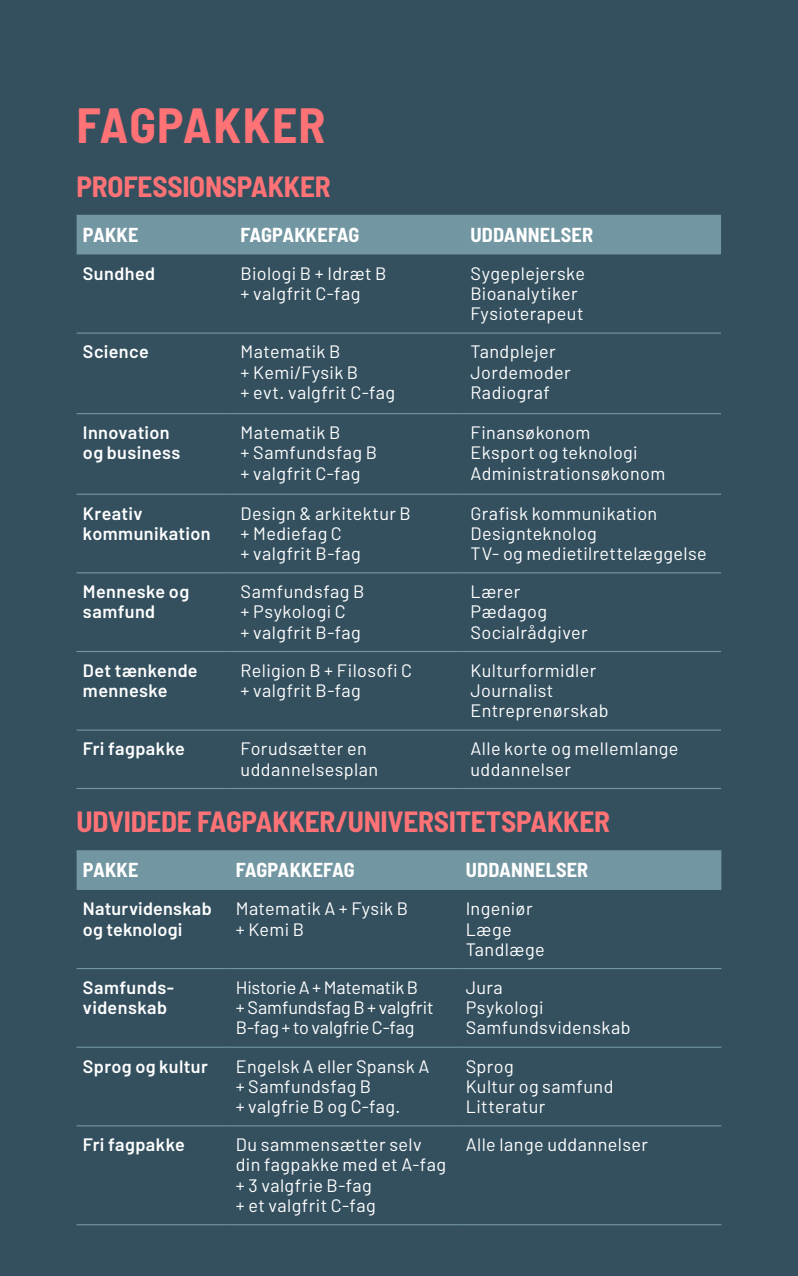
<style>
.page{position:relative;width:798px;height:1276px;background:#fff}
.page>*{position:absolute;margin:0;border:0;box-sizing:border-box;transform-origin:0 0}
.lille_overskrift_2{font:700 semi-condensed 49.5px "Barlow";letter-spacing:.025em;color:#ff7276}
.Fagpakke_overskrift{font:700 semi-condensed 29.25px "Barlow";letter-spacing:-.01em;color:#ff7276}
.Tabel_header{font:700 semi-condensed 20.25px "Barlow";letter-spacing:.01em;color:#fff}
.Tabel_-_brød{font:18px/20.2px "Barlow";letter-spacing:.02em;color:#fff}
.Tabel_brød__fed{font:600 18px/20.2px "Barlow";letter-spacing:.02em;color:#fff}
.Tabel_-_brød-2{font:18px/20.2px "Barlow";letter-spacing:-.01em;color:#fff}
</style>
<div class="page">
<div style="left:0;top:0;width:797px;height:1276px;background:#34505f"></div>
<div style="left:77px;top:215px;width:643px;height:39px;background:#7397a2"></div>
<hr style="left:77px;top:332px;width:152px;height:2px;background:#7397a2">
<hr style="left:229px;top:332px;width:230px;height:2px;background:#7397a2">
<hr style="left:459px;top:332px;width:261px;height:2px;background:#7397a2">
<hr style="left:77px;top:413px;width:152px;height:1px;background:#7397a2">
<hr style="left:229px;top:413px;width:230px;height:1px;background:#7397a2">
<hr style="left:459px;top:413px;width:261px;height:1px;background:#7397a2">
<hr style="left:77px;top:493px;width:152px;height:2px;background:#7397a2">
<hr style="left:229px;top:493px;width:230px;height:2px;background:#7397a2">
<hr style="left:459px;top:493px;width:261px;height:2px;background:#7397a2">
<hr style="left:77px;top:572px;width:152px;height:1px;background:#7397a2">
<hr style="left:229px;top:572px;width:230px;height:1px;background:#7397a2">
<hr style="left:459px;top:572px;width:261px;height:1px;background:#7397a2">
<hr style="left:77px;top:651px;width:152px;height:1px;background:#7397a2">
<hr style="left:229px;top:651px;width:230px;height:1px;background:#7397a2">
<hr style="left:459px;top:651px;width:261px;height:1px;background:#7397a2">
<hr style="left:77px;top:729px;width:152px;height:1px;background:#7397a2">
<hr style="left:229px;top:729px;width:230px;height:1px;background:#7397a2">
<hr style="left:459px;top:729px;width:261px;height:1px;background:#7397a2">
<hr style="left:77px;top:788px;width:152px;height:1px;background:#7397a2">
<hr style="left:229px;top:788px;width:230px;height:1px;background:#7397a2">
<hr style="left:459px;top:788px;width:261px;height:1px;background:#7397a2">
<div style="left:77px;top:850px;width:644px;height:40px;background:#7397a2"></div>
<hr style="left:77px;top:968px;width:152px;height:1px;background:#7397a2">
<hr style="left:229px;top:968px;width:230px;height:1px;background:#7397a2">
<hr style="left:459px;top:968px;width:262px;height:1px;background:#7397a2">
<hr style="left:77px;top:1046px;width:152px;height:1px;background:#7397a2">
<hr style="left:229px;top:1046px;width:230px;height:1px;background:#7397a2">
<hr style="left:459px;top:1046px;width:262px;height:1px;background:#7397a2">
<hr style="left:77px;top:1125px;width:152px;height:1px;background:#7397a2">
<hr style="left:229px;top:1125px;width:230px;height:1px;background:#7397a2">
<hr style="left:459px;top:1125px;width:262px;height:1px;background:#7397a2">
<hr style="left:77px;top:1224px;width:152px;height:1px;background:#7397a2">
<hr style="left:229px;top:1224px;width:230px;height:1px;background:#7397a2">
<hr style="left:459px;top:1224px;width:262px;height:1px;background:#7397a2">
<hr style="left:796px;top:0;width:1px;height:1276px;background:#536674">
<hr style="left:0;top:0;width:2px;height:1276px;background:#536674">
<p class="lille_overskrift_2" style="left:77px;top:95px;width:250px">FAGPAKKER</p>
<p class="Fagpakke_overskrift" style="left:77px;top:168px;width:255px">PROFESSIONSPAKKER</p>
<p class="Tabel_header" style="left:83px;top:222px;width:57px">PAKKE</p>
<p class="Tabel_header" style="left:240px;top:222px;width:120px">FAGPAKKEFAG</p>
<p class="Tabel_header" style="left:470px;top:222px;width:124px">UDDANNELSER</p>
<p class="Tabel_brød__fed" style="left:83px;top:263px;width:74px">Sundhed</p>
<p class="Tabel_-_brød" style="left:240px;top:263px;width:147px">Biologi B + Idræt B + valgfrit C-fag</p>
<p class="Tabel_-_brød" style="left:470px;top:263px;width:116px">Sygeplejerske</p>
<p class="Tabel_-_brød" style="left:470px;top:283px;width:109px">Bioanalytiker</p>
<p class="Tabel_-_brød" style="left:470px;top:303px;width:115px">Fysioterapeut</p>
<p class="Tabel_brød__fed" style="left:83px;top:342px;width:67px">Science</p>
<p class="Tabel_-_brød" style="left:240px;top:341px;width:101px">Matematik B</p>
<p class="Tabel_-_brød" style="left:240px;top:362px;width:119px">+ Kemi/Fysik B</p>
<p class="Tabel_-_brød" style="left:240px;top:382px;width:156px">+ evt. valgfrit C-fag</p>
<p class="Tabel_brød__fed" style="left:83px;top:422px;width:99px">Innovation og business</p>
<p class="Tabel_-_brød" style="left:240px;top:422px;width:101px">Matematik B</p>
<p class="Tabel_-_brød" style="left:240px;top:442px;width:138px">+ Samfundsfag B</p>
<p class="Tabel_-_brød" style="left:240px;top:462px;width:121px">+ valgfrit C-fag</p>
<p class="Tabel_brød__fed" style="left:83px;top:503px;width:129px">Kreativ kommunikation</p>
<p class="Tabel_-_brød" style="left:240px;top:502px;width:172px">Design &amp; arkitektur B</p>
<p class="Tabel_-_brød" style="left:240px;top:523px;width:122px">+ Mediefag C<br>+ valgfrit B-fag</p>
<p class="Tabel_brød__fed" style="left:83px;top:581px;width:108px">Menneske og samfund</p>
<p class="Tabel_-_brød" style="left:240px;top:581px;width:125px">Samfundsfag B</p>
<p class="Tabel_-_brød" style="left:240px;top:601px;width:107px">+ Psykologi C</p>
<p class="Tabel_-_brød" style="left:240px;top:621px;width:122px">+ valgfrit B-fag</p>
<p class="Tabel_brød__fed" style="left:83px;top:660px;width:116px">Det tænkende menneske</p>
<p class="Tabel_-_brød" style="left:240px;top:660px;width:173px">Religion B + Filosofi C</p>
<p class="Tabel_-_brød" style="left:240px;top:680px;width:122px">+ valgfrit B-fag</p>
<p class="Tabel_-_brød" style="left:470px;top:341px;width:87px">Tandplejer</p>
<p class="Tabel_-_brød" style="left:470px;top:362px;width:102px">Jordemoder</p>
<p class="Tabel_-_brød" style="left:470px;top:382px;width:81px">Radiograf</p>
<p class="Tabel_-_brød" style="left:470px;top:422px;width:121px">Finansøkonom</p>
<p class="Tabel_-_brød" style="left:470px;top:442px;width:169px">Eksport og teknologi</p>
<p class="Tabel_-_brød" style="left:470px;top:462px;width:196px">Administrationsøkonom</p>
<p class="Tabel_-_brød" style="left:470px;top:502px;width:188px">Grafisk kommunikation</p>
<p class="Tabel_-_brød" style="left:470px;top:523px;width:128px">Designteknolog</p>
<p class="Tabel_-_brød" style="left:470px;top:543px;width:238px">TV- og medietilrettelæggelse</p>
<p class="Tabel_-_brød" style="left:470px;top:581px;width:51px">Lærer</p>
<p class="Tabel_-_brød" style="left:470px;top:601px;width:78px">Pædagog</p>
<p class="Tabel_-_brød" style="left:470px;top:621px;width:119px">Socialrådgiver</p>
<p class="Tabel_-_brød" style="left:470px;top:660px;width:127px">Kulturformidler</p>
<p class="Tabel_-_brød" style="left:470px;top:680px;width:84px">Journalist</p>
<p class="Tabel_-_brød" style="left:470px;top:700px;width:139px">Entreprenørskab</p>
<p class="Tabel_brød__fed" style="left:83px;top:738px;width:103px">Fri fagpakke</p>
<p class="Tabel_-_brød" style="left:240px;top:738px;width:139px">Forudsætter en uddannelsesplan</p>
<p class="Tabel_-_brød" style="left:470px;top:738px;width:209px">Alle korte og mellemlange uddannelser</p>
<p class="Fagpakke_overskrift" style="left:77px;top:803px;width:534px">UDVIDEDE FAGPAKKER/UNIVERSITETSPAKKER</p>
<p class="Tabel_header" style="left:83px;top:857px;width:57px">PAKKE</p>
<p class="Tabel_header" style="left:236px;top:857px;width:120px">FAGPAKKEFAG</p>
<p class="Tabel_header" style="left:465px;top:857px;width:124px">UDDANNELSER</p>
<p class="Tabel_brød__fed" style="left:83px;top:898px;width:130px">Naturvidenskab og teknologi</p>
<p class="Tabel_-_brød" style="left:236px;top:898px;width:174px">Matematik A + Fysik B + Kemi B</p>
<p class="Tabel_-_brød" style="left:465px;top:898px;width:68px">Ingeniør</p>
<p class="Tabel_-_brød" style="left:465px;top:918px;width:48px">Læge</p>
<p class="Tabel_-_brød" style="left:465px;top:938px;width:80px">Tandlæge</p>
<p class="Tabel_brød__fed" style="left:83px;top:977px;width:93px">Samfunds&shy;videnskab</p>
<p class="Tabel_-_brød-2" style="left:236px;top:977px;width:199px">Historie A + Matematik B<br>+ Samfundsfag B + valgfrit<br>B-fag + to valgfrie C-fag</p>
<p class="Tabel_-_brød" style="left:465px;top:977px;width:39px">Jura</p>
<p class="Tabel_-_brød" style="left:465px;top:997px;width:79px">Psykologi</p>
<p class="Tabel_-_brød" style="left:465px;top:1017px;width:166px">Samfundsvidenskab</p>
<p class="Tabel_brød__fed" style="left:83px;top:1055px;width:126px">Sprog og kultur</p>
<p class="Tabel_-_brød" style="left:236px;top:1055px;width:195px">Engelsk A eller Spansk A + Samfundsfag B</p>
<p class="Tabel_-_brød" style="left:236px;top:1096px;width:166px">+ valgfrie B og C-fag.</p>
<p class="Tabel_-_brød" style="left:465px;top:1055px;width:50px">Sprog</p>
<p class="Tabel_-_brød" style="left:465px;top:1075px;width:149px">Kultur og samfund</p>
<p class="Tabel_-_brød" style="left:465px;top:1096px;width:81px">Litteratur</p>
<p class="Tabel_brød__fed" style="left:83px;top:1134px;width:103px">Fri fagpakke</p>
<p class="Tabel_-_brød" style="left:236px;top:1134px;width:212px">Du sammensætter selv din fagpakke med et A-fag + 3 valgfrie B-fag<br>+ et valgfrit C-fag</p>
<p class="Tabel_-_brød" style="left:465px;top:1134px;width:184px">Alle lange uddannelser</p>
</div>
